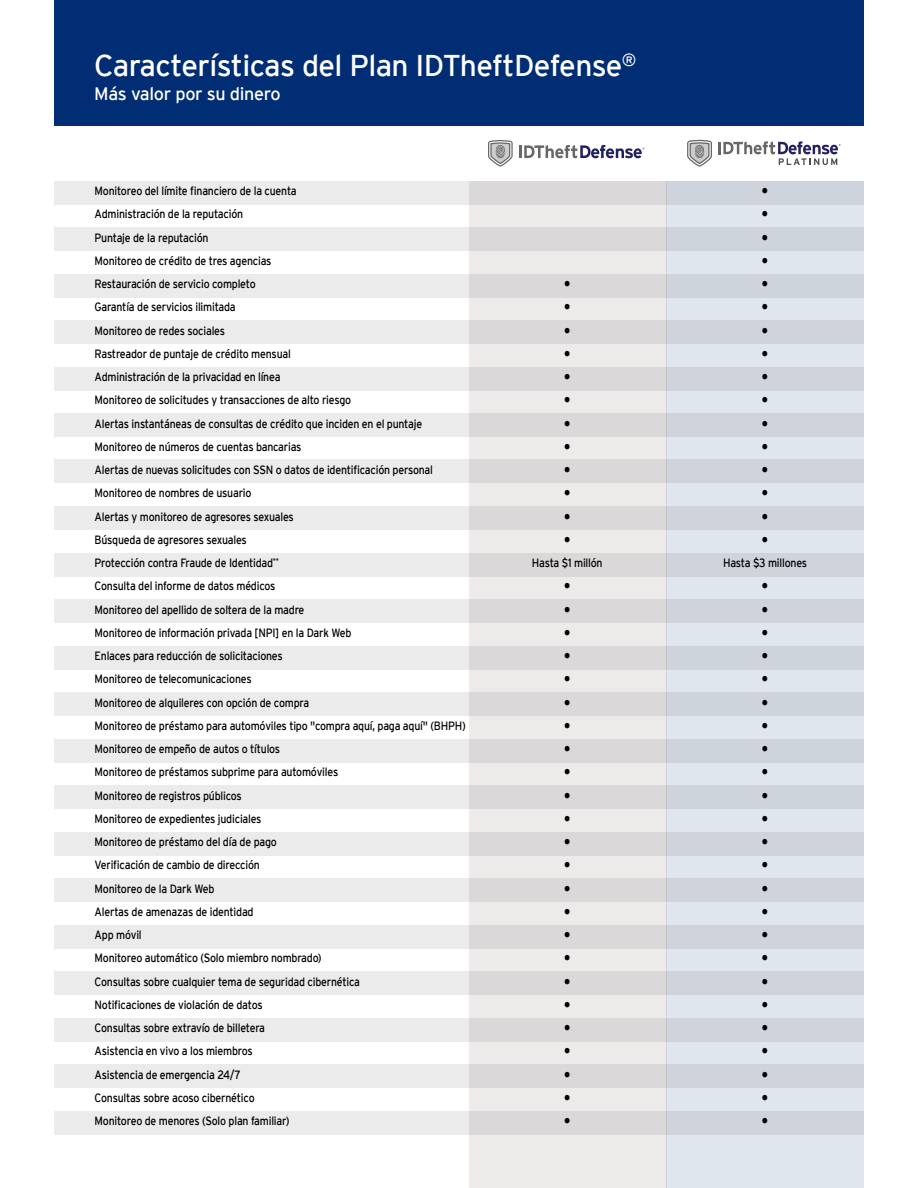
<style>
.page{position:relative;width:918px;height:1188px;background:#fff}
.page>*{position:absolute;margin:0;border:0;box-sizing:border-box;transform-origin:0 0}
.t1{font:30px "Interstate";letter-spacing:-.02em;color:#fff}
.t2{font:18px "Interstate";letter-spacing:-.02em;color:#fff}
.t3{font:12px "Interstate";letter-spacing:-.02em;color:#000;scale:.88 1}
.t4{font:900 12px "Interstate";color:#000;scale:.88 1}
</style>
<div class="page">
<div style="left:54px;top:181px;width:810px;height:23px;background:#ebebec"></div>
<div style="left:54px;top:228px;width:810px;height:23px;background:#ebebec"></div>
<div style="left:54px;top:274px;width:810px;height:23px;background:#ebebec"></div>
<div style="left:54px;top:321px;width:810px;height:23px;background:#ebebec"></div>
<div style="left:54px;top:367px;width:810px;height:23px;background:#ebebec"></div>
<div style="left:54px;top:413px;width:810px;height:24px;background:#ebebec"></div>
<div style="left:54px;top:460px;width:810px;height:23px;background:#ebebec"></div>
<div style="left:54px;top:507px;width:810px;height:23px;background:#ebebec"></div>
<div style="left:54px;top:553px;width:810px;height:23px;background:#ebebec"></div>
<div style="left:54px;top:600px;width:810px;height:23px;background:#ebebec"></div>
<div style="left:54px;top:646px;width:810px;height:23px;background:#ebebec"></div>
<div style="left:54px;top:693px;width:810px;height:23px;background:#ebebec"></div>
<div style="left:54px;top:739px;width:810px;height:23px;background:#ebebec"></div>
<div style="left:54px;top:786px;width:810px;height:23px;background:#ebebec"></div>
<div style="left:54px;top:832px;width:810px;height:23px;background:#ebebec"></div>
<div style="left:54px;top:879px;width:810px;height:23px;background:#ebebec"></div>
<div style="left:54px;top:925px;width:810px;height:23px;background:#ebebec"></div>
<div style="left:54px;top:972px;width:810px;height:23px;background:#ebebec"></div>
<div style="left:54px;top:1018px;width:810px;height:23px;background:#ebebec"></div>
<div style="left:54px;top:1065px;width:810px;height:23px;background:#ebebec"></div>
<div style="left:54px;top:1111px;width:810px;height:23px;background:#ebebec"></div>
<div style="left:54px;top:0;width:810px;height:125px;background:#002d74"></div>
<svg style="left:687px;top:139px;width:154px;height:28px"></svg>
<svg style="left:488px;top:140px;width:156px;height:27px"></svg>
<div style="left:666px;top:181px;width:198px;height:1007px;background:linear-gradient(to right,#d7dce5,#d7dce5)"></div>
<div style="left:469px;top:181px;width:197px;height:1007px;background:linear-gradient(to right,#e4e1e1,#e4e1e1)"></div>
<h1 class="t1" style="left:94px;top:49px;width:544px">Características del Plan IDTheftDefense<sup>®</sup></h1>
<h2 class="t2" style="left:94px;top:84px;width:188px">Más valor por su dinero</h2>
<p class="t3" style="left:95px;top:184px;width:231px">Monitoreo del límite financiero de la cuenta</p>
<p class="t4" style="left:762px;top:184px;width:9px">•</p>
<p class="t3" style="left:95px;top:208px;width:170px">Administración de la reputación</p>
<p class="t4" style="left:762px;top:207px;width:9px">•</p>
<p class="t3" style="left:95px;top:231px;width:131px">Puntaje de la reputación</p>
<p class="t4" style="left:762px;top:231px;width:9px">•</p>
<p class="t3" style="left:95px;top:254px;width:203px">Monitoreo de crédito de tres agencias</p>
<p class="t4" style="left:762px;top:254px;width:9px">•</p>
<p class="t3" style="left:95px;top:277px;width:185px">Restauración de servicio completo</p>
<p class="t4" style="left:564px;top:277px;width:9px">•</p>
<p class="t4" style="left:762px;top:277px;width:9px">•</p>
<p class="t3" style="left:95px;top:301px;width:162px">Garantía de servicios ilimitada</p>
<p class="t4" style="left:564px;top:300px;width:9px">•</p>
<p class="t4" style="left:762px;top:300px;width:9px">•</p>
<p class="t3" style="left:95px;top:324px;width:150px">Monitoreo de redes sociales</p>
<p class="t4" style="left:564px;top:324px;width:9px">•</p>
<p class="t4" style="left:762px;top:324px;width:9px">•</p>
<p class="t3" style="left:95px;top:347px;width:225px">Rastreador de puntaje de crédito mensual</p>
<p class="t4" style="left:564px;top:347px;width:9px">•</p>
<p class="t4" style="left:762px;top:347px;width:9px">•</p>
<p class="t3" style="left:95px;top:370px;width:213px">Administración de la privacidad en línea</p>
<p class="t4" style="left:564px;top:370px;width:9px">•</p>
<p class="t4" style="left:762px;top:370px;width:9px">•</p>
<p class="t3" style="left:95px;top:393px;width:293px">Monitoreo de solicitudes y transacciones de alto riesgo</p>
<p class="t4" style="left:564px;top:393px;width:9px">•</p>
<p class="t4" style="left:762px;top:393px;width:9px">•</p>
<p class="t3" style="left:95px;top:417px;width:374px">Alertas instantáneas de consultas de crédito que inciden en el puntaje</p>
<p class="t4" style="left:564px;top:417px;width:9px">•</p>
<p class="t4" style="left:762px;top:417px;width:9px">•</p>
<p class="t3" style="left:95px;top:440px;width:237px">Monitoreo de números de cuentas bancarias</p>
<p class="t4" style="left:564px;top:440px;width:9px">•</p>
<p class="t4" style="left:762px;top:440px;width:9px">•</p>
<p class="t3" style="left:95px;top:463px;width:386px">Alertas de nuevas solicitudes con SSN o datos de identificación personal</p>
<p class="t4" style="left:564px;top:463px;width:9px">•</p>
<p class="t4" style="left:762px;top:463px;width:9px">•</p>
<p class="t3" style="left:95px;top:486px;width:180px">Monitoreo de nombres de usuario</p>
<p class="t4" style="left:564px;top:486px;width:9px">•</p>
<p class="t4" style="left:762px;top:486px;width:9px">•</p>
<p class="t3" style="left:95px;top:510px;width:228px">Alertas y monitoreo de agresores sexuales</p>
<p class="t4" style="left:564px;top:510px;width:9px">•</p>
<p class="t4" style="left:762px;top:510px;width:9px">•</p>
<p class="t3" style="left:95px;top:533px;width:175px">Búsqueda de agresores sexuales</p>
<p class="t4" style="left:564px;top:533px;width:9px">•</p>
<p class="t4" style="left:762px;top:533px;width:9px">•</p>
<p class="t3" style="left:95px;top:556px;width:211px">Protección contra Fraude de Identidad<sup>**</sup></p>
<p class="t3" style="left:532px;top:556px;width:82px">Hasta $1 millón</p>
<p class="t3" style="left:723px;top:556px;width:97px">Hasta $3 millones</p>
<p class="t3" style="left:95px;top:580px;width:207px">Consulta del informe de datos médicos</p>
<p class="t4" style="left:564px;top:579px;width:9px">•</p>
<p class="t4" style="left:762px;top:579px;width:9px">•</p>
<p class="t3" style="left:95px;top:603px;width:240px">Monitoreo del apellido de soltera de la madre</p>
<p class="t4" style="left:564px;top:603px;width:9px">•</p>
<p class="t4" style="left:762px;top:603px;width:9px">•</p>
<p class="t3" style="left:95px;top:626px;width:293px">Monitoreo de información privada [NPI] en la Dark Web</p>
<p class="t4" style="left:564px;top:626px;width:9px">•</p>
<p class="t4" style="left:762px;top:626px;width:9px">•</p>
<p class="t3" style="left:95px;top:649px;width:215px">Enlaces para reducción de solicitaciones</p>
<p class="t4" style="left:564px;top:649px;width:9px">•</p>
<p class="t4" style="left:762px;top:649px;width:9px">•</p>
<p class="t3" style="left:95px;top:673px;width:180px">Monitoreo de telecomunicaciones</p>
<p class="t4" style="left:564px;top:672px;width:9px">•</p>
<p class="t4" style="left:762px;top:672px;width:9px">•</p>
<p class="t3" style="left:95px;top:696px;width:245px">Monitoreo de alquileres con opción de compra</p>
<p class="t4" style="left:564px;top:696px;width:9px">•</p>
<p class="t4" style="left:762px;top:696px;width:9px">•</p>
<p class="t3" style="left:95px;top:719px;width:423px">Monitoreo de préstamo para automóviles tipo "compra aquí, paga aquí" (BHPH)</p>
<p class="t4" style="left:564px;top:719px;width:9px">•</p>
<p class="t4" style="left:762px;top:719px;width:9px">•</p>
<p class="t3" style="left:95px;top:742px;width:212px">Monitoreo de empeño de autos o títulos</p>
<p class="t4" style="left:564px;top:742px;width:9px">•</p>
<p class="t4" style="left:762px;top:742px;width:9px">•</p>
<p class="t3" style="left:95px;top:765px;width:278px">Monitoreo de préstamos subprime para automóviles</p>
<p class="t4" style="left:564px;top:765px;width:9px">•</p>
<p class="t4" style="left:762px;top:765px;width:9px">•</p>
<p class="t3" style="left:95px;top:789px;width:169px">Monitoreo de registros públicos</p>
<p class="t4" style="left:564px;top:789px;width:9px">•</p>
<p class="t4" style="left:762px;top:789px;width:9px">•</p>
<p class="t3" style="left:95px;top:812px;width:191px">Monitoreo de expedientes judiciales</p>
<p class="t4" style="left:564px;top:812px;width:9px">•</p>
<p class="t4" style="left:762px;top:812px;width:9px">•</p>
<p class="t3" style="left:95px;top:835px;width:209px">Monitoreo de préstamo del día de pago</p>
<p class="t4" style="left:564px;top:835px;width:9px">•</p>
<p class="t4" style="left:762px;top:835px;width:9px">•</p>
<p class="t3" style="left:95px;top:858px;width:189px">Verificación de cambio de dirección</p>
<p class="t4" style="left:564px;top:858px;width:9px">•</p>
<p class="t4" style="left:762px;top:858px;width:9px">•</p>
<p class="t3" style="left:95px;top:882px;width:138px">Monitoreo de la Dark Web</p>
<p class="t4" style="left:564px;top:882px;width:9px">•</p>
<p class="t4" style="left:762px;top:882px;width:9px">•</p>
<p class="t3" style="left:95px;top:905px;width:182px">Alertas de amenazas de identidad</p>
<p class="t4" style="left:564px;top:905px;width:9px">•</p>
<p class="t4" style="left:762px;top:905px;width:9px">•</p>
<p class="t3" style="left:95px;top:928px;width:55px">App móvil</p>
<p class="t4" style="left:564px;top:928px;width:9px">•</p>
<p class="t4" style="left:762px;top:928px;width:9px">•</p>
<p class="t3" style="left:95px;top:951px;width:260px">Monitoreo automático (Solo miembro nombrado)</p>
<p class="t4" style="left:564px;top:951px;width:9px">•</p>
<p class="t4" style="left:762px;top:951px;width:9px">•</p>
<p class="t3" style="left:95px;top:975px;width:303px">Consultas sobre cualquier tema de seguridad cibernética</p>
<p class="t4" style="left:564px;top:975px;width:9px">•</p>
<p class="t4" style="left:762px;top:975px;width:9px">•</p>
<p class="t3" style="left:95px;top:998px;width:193px">Notificaciones de violación de datos</p>
<p class="t4" style="left:564px;top:998px;width:9px">•</p>
<p class="t4" style="left:762px;top:998px;width:9px">•</p>
<p class="t3" style="left:95px;top:1021px;width:195px">Consultas sobre extravío de billetera</p>
<p class="t4" style="left:564px;top:1021px;width:9px">•</p>
<p class="t4" style="left:762px;top:1021px;width:9px">•</p>
<p class="t3" style="left:95px;top:1044px;width:181px">Asistencia en vivo a los miembros</p>
<p class="t4" style="left:564px;top:1044px;width:9px">•</p>
<p class="t4" style="left:762px;top:1044px;width:9px">•</p>
<p class="t3" style="left:95px;top:1068px;width:168px">Asistencia de emergencia 24/7</p>
<p class="t4" style="left:564px;top:1068px;width:9px">•</p>
<p class="t4" style="left:762px;top:1068px;width:9px">•</p>
<p class="t3" style="left:95px;top:1091px;width:183px">Consultas sobre acoso cibernético</p>
<p class="t4" style="left:564px;top:1091px;width:9px">•</p>
<p class="t4" style="left:762px;top:1091px;width:9px">•</p>
<p class="t3" style="left:95px;top:1114px;width:223px">Monitoreo de menores (Solo plan familiar)</p>
<p class="t4" style="left:564px;top:1114px;width:9px">•</p>
<p class="t4" style="left:762px;top:1114px;width:9px">•</p>
</div>
